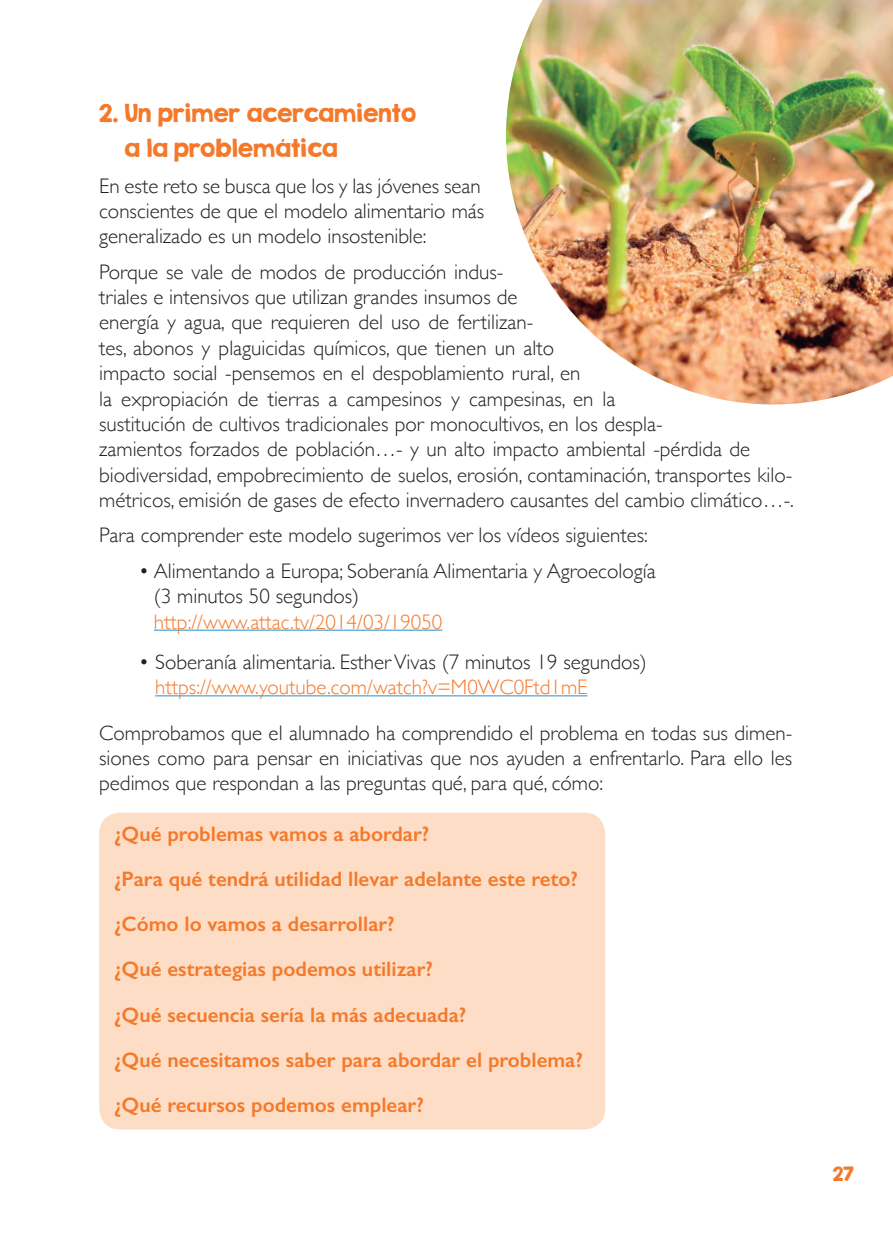
<style>
.page{position:relative;width:893px;height:1241px;background:#fff}
.page>*{position:absolute;margin:0;border:0;box-sizing:border-box;transform-origin:0 0}
.t1{font:21.88px/35px "KG Second Chances Solid";color:#f4792a}
.t2{font:300 21px/25.4px "Gill Sans";color:#231f20}
.t3{font:600 21px/45.1px "Gill Sans";color:#f4792a}
.t4{font:300 21px "Gill Sans";color:#f4792a}
.t5{font:17.5px "KG Second Chances Solid";color:#f4792a}
</style>
<div class="page">
<div style="left:99px;top:812px;width:506px;height:317px;background:#fdddc5;border-radius:21px"></div>
<hr style="left:154px;top:629px;width:288px;height:1px;background:#3094d1">
<hr style="left:155px;top:695px;width:432px;height:1px;background:#3094d1">
<img style="left:506px;top:0;width:387px;height:404px">
<p class="t1" style="left:125px;top:96px;width:293px;text-indent:-25px">2. Un primer acercamiento a la problemática</p>
<p class="t2" style="left:99px;top:172px;width:387px">En este reto se busca que los y las jóvenes sean conscientes de que el modelo alimentario más generalizado es un modelo insostenible:</p>
<p class="t2" style="left:99px;top:258px;width:696px">Porque se vale de modos de producción indus-<br>triales e intensivos que utilizan grandes insumos de<br>energía y agua, que requieren del uso de fertilizan-<br>tes, abonos y plaguicidas químicos, que tienen un alto<br>impacto social -pensemos en el despoblamiento rural, en<br>la expropiación de tierras a campesinos y campesinas, en la<br>sustitución de cultivos tradicionales por monocultivos, en los despla-<br>zamientos forzados de población…- y un alto impacto ambiental -pérdida de biodiversidad, empobrecimiento de suelos, erosión, contaminación, transportes kilo&shy;métricos, emisión de gases de efecto invernadero causantes del cambio climático…-.</p>
<p class="t2" style="left:99px;top:522px;width:550px">Para comprender este modelo sugerimos ver los vídeos siguientes:</p>
<p class="t2" style="left:154px;top:557px;width:503px;text-indent:-15px">• Alimentando a Europa; Soberanía Alimentaria y Agroecología (3 minutos 50 segundos)</p>
<p class="t4" style="left:154px;top:605px;width:290px">http://www.attac.tv/2014/03/19050</p>
<p class="t2" style="left:139px;top:648px;width:510px">• Soberanía alimentaria. Esther Vivas (7 minutos 19 segundos)</p>
<p class="t4" style="left:155px;top:670px;width:434px">https://www.youtube.com/watch?v=M0WC0Ftd1mE</p>
<p class="t2" style="left:99px;top:718px;width:695px;text-align:justify">Comprobamos que el alumnado ha comprendido el problema en todas sus dimen&shy;siones como para pensar en iniciativas que nos ayuden a enfrentarlo. Para ello les pedimos que respondan a las preguntas qué, para qué, cómo:</p>
<p class="t3" style="left:114px;top:810px;width:470px">¿Qué problemas vamos a abordar?<br>¿Para qué tendrá utilidad llevar adelante este reto? ¿Cómo lo vamos a desarrollar?<br>¿Qué estrategias podemos utilizar?<br>¿Qué secuencia sería la más adecuada?<br>¿Qué necesitamos saber para abordar el problema? ¿Qué recursos podemos emplear?</p>
<p class="t5" style="left:833px;top:1162px;width:23px">27</p>
</div>
